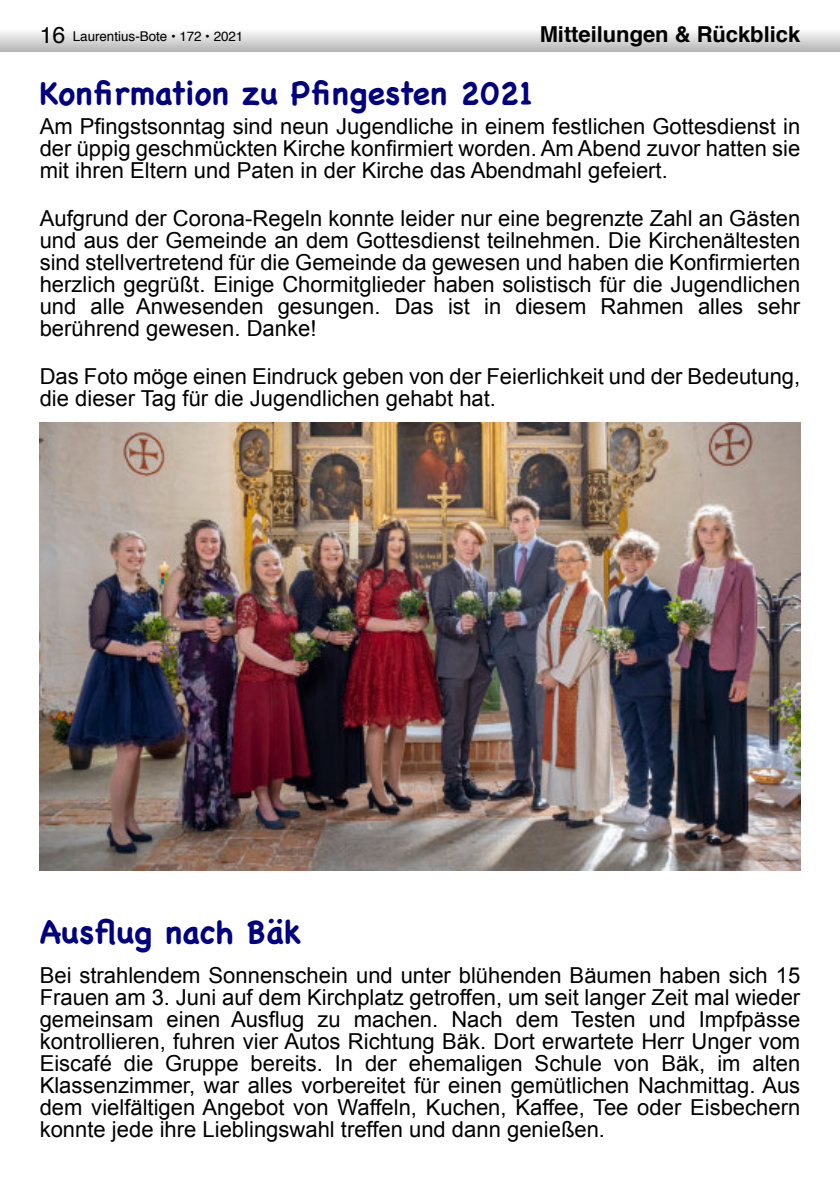
<style>
.page{position:relative;width:840px;height:1191px;background:#fff}
.page>*{position:absolute;margin:0;border:0;box-sizing:border-box;transform-origin:0 0}
.t1{font:700 32px "Chalkboard";color:#000080}
.t2{font:22px/22px "Arial";color:#000;text-align:justify}
.t3{font:700 22px "Helvetica";letter-spacing:-.005em;color:#000}
.t4{font:13.4px "Helvetica";letter-spacing:-.005em;color:#000}
.s1{font-size:23px}
</style>
<div class="page">
<div style="left:0;top:23px;width:839px;height:28px;background:linear-gradient(to bottom,#fff,#bcbcbc)"></div>
<svg style="left:839px;top:32px;width:1px;height:19px"></svg>
<img style="left:40px;top:423px;width:759px;height:447px">
<p class="t4" style="left:40px;top:31px;width:205px"><span class="s1">16</span> Laurentius-Bote • 172 • 2021</p>
<p class="t3" style="left:539px;top:25px;width:262px">Mitteilungen &amp; Rückblick</p>
<h1 class="t1" style="left:40px;top:72px;width:494px">Konfirmation zu Pfingesten 2021</h1>
<p class="t2" style="left:40px;top:117px;width:761px">Am Pfingstsonntag sind neun Jugendliche in einem festlichen Gottesdienst in der üppig geschmückten Kirche konfirmiert worden. Am Abend zuvor hatten sie mit ihren Eltern und Paten in der Kirche das Abendmahl gefeiert.</p>
<p class="t2" style="left:40px;top:209px;width:761px">Aufgrund der Corona-Regeln konnte leider nur eine begrenzte Zahl an Gästen und aus der Gemeinde an dem Gottesdienst teilnehmen. Die Kirchenältesten sind stellvertretend für die Gemeinde da gewesen und haben die Konfirmierten herzlich gegrüßt. Einige Chormitglieder haben solistisch für die Jugendlichen und alle Anwesenden gesungen. Das ist in diesem Rahmen alles sehr berührend gewesen. Danke!</p>
<p class="t2" style="left:40px;top:367px;width:761px">Das Foto möge einen Eindruck geben von der Feierlichkeit und der Bedeutung, die dieser Tag für die Jugendlichen gehabt hat.</p>
<h1 class="t1" style="left:40px;top:911px;width:263px">Ausflug nach Bäk</h1>
<p class="t2" style="left:40px;top:966px;width:761px">Bei strahlendem Sonnenschein und unter blühenden Bäumen haben sich 15<br>Frauen am 3. Juni auf dem Kirchplatz getroffen, um seit langer Zeit mal wieder gemeinsam einen Ausflug zu machen. Nach dem Testen und Impfpässe kontrollieren, fuhren vier Autos Richtung Bäk. Dort erwartete Herr Unger vom Eiscafé die Gruppe bereits. In der ehemaligen Schule von Bäk, im alten Klassenzimmer, war alles vorbereitet für einen gemütlichen Nachmittag. Aus dem vielfältigen Angebot von Waffeln, Kuchen, Kaffee, Tee oder Eisbechern konnte jede ihre Lieblingswahl treffen und dann genießen.</p>
</div>
